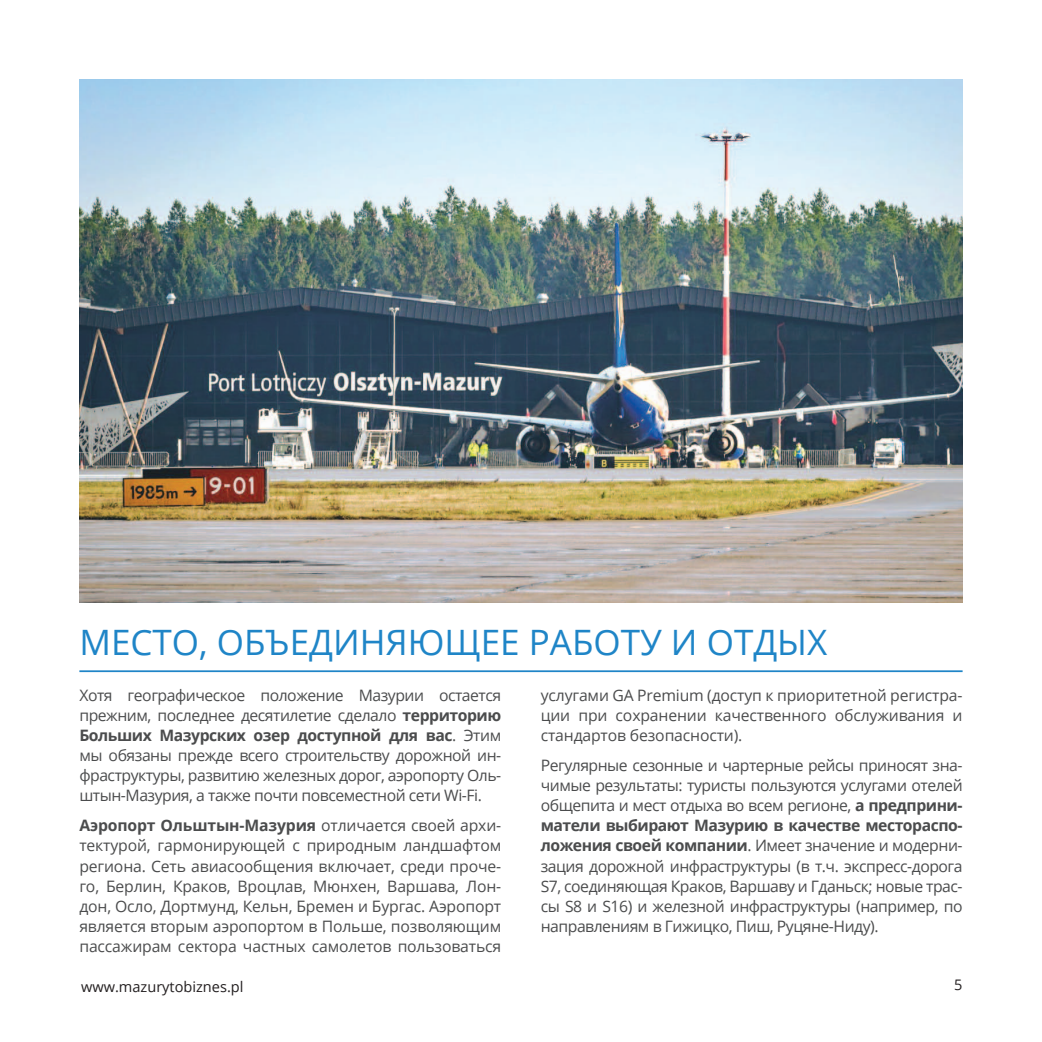
<style>
.page{position:relative;width:1042px;height:1042px;background:#fff}
.page>*{position:absolute;margin:0;border:0;box-sizing:border-box;transform-origin:0 0}
.t1{font:35px "Open Sans";color:#1f85c7}
.t2{font:15.75px/20.1px "Open Sans";letter-spacing:-.02em;color:#4b4c4d;text-align:justify}
.t3{font:14.53px "Open Sans";color:#231f20}
.s1{font-weight:700}
</style>
<div class="page">
<img style="left:79px;top:79px;width:883px;height:523px">
<hr style="left:79px;top:670px;width:883px;height:2px;background:#1f85c7">
<h1 class="t1" style="left:79px;top:618px;width:749px">МЕСТО, ОБЪЕДИНЯЮЩЕЕ РАБОТУ И ОТДЫХ</h1>
<p class="t2" style="left:79px;top:684px;width:423px">Хотя географическое положение Мазурии остается прежним, последнее десятилетие сделало <span class="s1">территорию Больших Мазурских озер доступной для вас</span>. Этим мы обязаны прежде всего строительству дорожной ин&shy;фраструктуры, развитию железных дорог, аэропорту Оль&shy;штын-Мазурия, а также почти повсеместной сети Wi-Fi.</p>
<p class="t2" style="left:79px;top:815px;width:423px"><span class="s1">Аэропорт Ольштын-Мазурия</span> отличается своей архи&shy;тектурой, гармонирующей с природным ландшафтом региона. Сеть авиасообщения включает, среди проче&shy;го, Берлин, Краков, Вроцлав, Мюнхен, Варшава, Лон&shy;дон, Осло, Дортмунд, Кельн, Бремен и Бургас. Аэропорт является вторым аэропортом в Польше, позволяющим пассажирам сектора частных самолетов пользоваться</p>
<p class="t2" style="left:541px;top:684px;width:423px">услугами GA Premium (доступ к приоритетной регистра&shy;ции при сохранении качественного обслуживания и стандартов безопасности).</p>
<p class="t2" style="left:541px;top:755px;width:423px">Регулярные сезонные и чартерные рейсы приносят зна&shy;чимые результаты: туристы пользуются услугами отелей общепита и мест отдыха во всем регионе, <span class="s1">а предприни&shy;матели выбирают Мазурию в качестве местораспо&shy;ложения своей компании</span>. Имеет значение и модерни&shy;зация дорожной инфраструктуры (в т.ч. экспресс-дорога S7, соединяющая Краков, Варшаву и Гданьск; новые трас&shy;сы S8 и S16) и железной инфраструктуры (например, по направлениям в Гижицко, Пиш, Руцяне-Ниду).</p>
<p class="t3" style="left:81px;top:977px;width:164px">www.mazurytobiznes.pl</p>
<p class="t3" style="left:954px;top:974px;width:10px">5</p>
</div>
